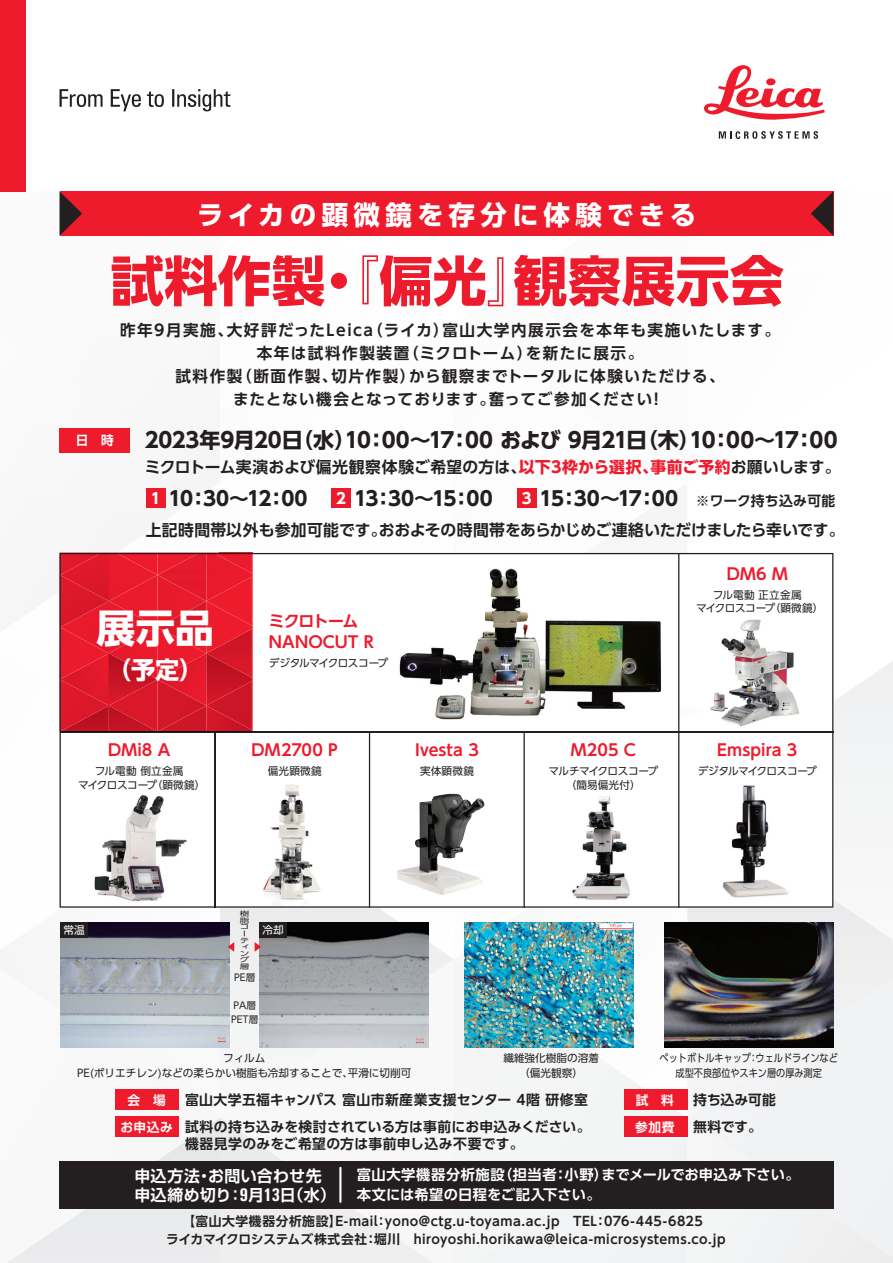
<style>
.page{position:relative;width:893px;height:1263px;background:#fff}
.page>*{position:absolute;margin:0;border:0;box-sizing:border-box;transform-origin:0 0}
.t1{font:700 53.85px "UD Shin Go Pro";letter-spacing:.005em;color:#ee1b2d}
.t2{font:700 39.3px "UD Shin Go Pro";color:#fff}
.t3{font:700 26.55px "UD Shin Go Pro";letter-spacing:.185em;color:#fff}
.t4{font:700 24.15px "UD Shin Go Pro";color:#fff}
.t5{font:700 21px "UD Shin Go Pro";letter-spacing:-.025em;color:#231f20}
.t6{font:700 19.8px "UD Shin Go Pro";letter-spacing:-.035em;color:#231f20}
.t7{font:700 15.9px/21.6px "UD Shin Go Pro De";letter-spacing:.005em;color:#ee1b2d}
.t8{font:700 15.9px/18.6px "Shin Go Pro De";letter-spacing:.025em;color:#fff}
.t9{font:700 15.75px "UD Shin Go Pro De";letter-spacing:.005em;color:#231f20}
.t10{font:700 15.6px/23.1px "UD Shin Go Pro De";letter-spacing:.09em;color:#231f20;text-align:center}
.t11{font:700 14.85px "UD Shin Go Pro";color:#fff}
.t12{font:700 14.25px/19.6px "UD Shin Go Pro De";letter-spacing:.015em;color:#fff}
.t13{font:700 13.8px/26.7px "UD Shin Go Pro De";letter-spacing:.015em;color:#231f20;text-align:right}
.t14{font:700 12.75px/17.2px "UD Shin Go Pro De";letter-spacing:.04em;color:#231f20;text-align:center}
.t15{font:700 12.75px "Shin Go Pro De";color:#fff}
.t16{font:10.65px/14.4px "UD Shin Go Pro";color:#231f20;text-align:center}
.t17{font:10.65px/14.4px "UD Shin Go Pro";color:#231f20;text-align:center;scale:.86 1}
.t18{font:10.65px "UD Shin Go Pro";letter-spacing:-.06em;color:#231f20}
.t19{font:10.65px/13.6px "UD Shin Go Pro";letter-spacing:-.03em;color:#231f20;text-align:center}
.t20{font:10.65px "UD Shin Go Pro";color:#fff}
.t21{font:9.6px/14.9px "UD Shin Go Pro";color:#231f20}
.t22{font:6.6px/6.6px "UD Shin Go Pro";color:#231f20;scale:1.45 1}
.s1{font-family:"UD Shin Go Pro";color:#ee1b2d}
.s2{font-size:14.85px;color:#fff}
.s3{font-family:"UD Shin Go Pro De";font-size:13.8px}
.s4{font-family:"Shin Go Pro De";font-size:12.75px;color:#fff}
.s5{font-family:"Univers";font-stretch:condensed;font-size:18.3px}
</style>
<div class="page">
<img style="left:5px;top:908px;width:682px;height:140px">
<img style="left:5px;top:968px;width:83px;height:295px">
<img style="left:87px;top:1047px;width:89px;height:114px">
<img style="left:176px;top:1118px;width:44px;height:30px">
<img style="left:5px;top:651px;width:57px;height:299px">
<img style="left:25px;top:428px;width:62px;height:204px">
<img style="left:360px;top:959px;width:187px;height:304px">
<img style="left:266px;top:1047px;width:94px;height:166px">
<img style="left:220px;top:1086px;width:47px;height:64px">
<img style="left:378px;top:908px;width:151px;height:51px">
<div style="left:474px;top:1118px;width:419px;height:145px;background:#f2f3f4"></div>
<img style="left:547px;top:1022px;width:94px;height:191px">
<img style="left:640px;top:1086px;width:47px;height:64px">
<div style="left:687px;top:1118px;width:206px;height:139px;background:#f1f2f3"></div>
<div style="left:833px;top:701px;width:60px;height:198px;background:#f4f5f5"></div>
<div style="left:687px;top:899px;width:206px;height:219px;background:#f1f2f3"></div>
<img style="left:60px;top:552px;width:193px;height:1px">
<svg style="left:60px;top:553px;width:773px;height:355px"></svg>
<hr style="left:369px;top:732px;width:1px;height:176px;background:#231f20">
<hr style="left:523px;top:732px;width:2px;height:176px;background:#231f20">
<hr style="left:678px;top:553px;width:1px;height:355px;background:#231f20">
<img style="left:464px;top:922px;width:169px;height:125px">
<img style="left:259px;top:922px;width:169px;height:125px">
<img style="left:60px;top:922px;width:169px;height:125px">
<img style="left:664px;top:922px;width:169px;height:125px">
<svg style="left:228px;top:942px;width:6px;height:10px"></svg>
<svg style="left:255px;top:942px;width:6px;height:10px"></svg>
<div style="left:60px;top:922px;width:28px;height:16px;background:#231f20"></div>
<div style="left:259px;top:922px;width:28px;height:16px;background:#231f20"></div>
<div style="left:60px;top:191px;width:773px;height:45px;background:#ee1b2d"></div>
<svg style="left:60px;top:192px;width:22px;height:44px"></svg>
<svg style="left:811px;top:192px;width:22px;height:44px"></svg>
<div style="left:146px;top:488px;width:20px;height:20px;background:#ee1b2d"></div>
<div style="left:331px;top:488px;width:20px;height:20px;background:#ee1b2d"></div>
<div style="left:517px;top:488px;width:19px;height:20px;background:#ee1b2d"></div>
<div style="left:60px;top:428px;width:70px;height:24px;background:#ee1b2d"></div>
<div style="left:59px;top:1161px;width:774px;height:48px;background:#231f20"></div>
<div style="left:115px;top:1089px;width:64px;height:21px;background:#ee1b2d"></div>
<div style="left:115px;top:1116px;width:64px;height:21px;background:#ee1b2d"></div>
<div style="left:624px;top:1089px;width:63px;height:21px;background:#ee1b2d"></div>
<div style="left:624px;top:1116px;width:63px;height:21px;background:#ee1b2d"></div>
<hr style="left:339px;top:1168px;width:2px;height:34px;background:#fff">
<div style="left:0;top:0;width:26px;height:191px;background:#ee1b2d"></div>
<svg style="left:60px;top:89px;width:170px;height:22px"></svg>
<svg style="left:704px;top:65px;width:121px;height:55px"></svg>
<svg style="left:719px;top:131px;width:99px;height:8px"></svg>
<h3 class="t3" style="left:197px;top:193px;width:501px">ライカの顕微鏡を存分に体験できる</h3>
<h1 class="t1" style="left:110px;top:237px;width:675px">試料作製・『偏光』観察展示会</h1>
<p class="t10" style="left:120px;top:318px;width:661px">昨年9月実施、大好評だったLeica（ライカ）富山大学内展示会を本年も実施いたします。本年は試料作製装置（ミクロトーム）を新たに展示。<br>試料作製（断面作製、切片作製）から観察までトータルに体験いただける、<br>またとない機会となっております。奮ってご参加ください！</p>
<h3 class="t5" style="left:145px;top:423px;width:694px">2023年9月20日（水）10：00～17：00 および 9月21日（木）10：00～17：00</h3>
<p class="t9" style="left:145px;top:454px;width:697px">ミクロトーム実演および偏光観察体験ご希望の方は、<span class="s1">以下3枠から選択、事前ご予約</span>お願いします。</p>
<p class="t6" style="left:151px;top:482px;width:158px"><span class="s2">1</span> 10：30～12：00</p>
<p class="t6" style="left:336px;top:482px;width:158px"><span class="s2">2</span> 13：30～15：00</p>
<p class="t6" style="left:540px;top:482px;width:297px">15：30～17：00 <span class="s3">※ワーク持ち込み可能</span></p>
<p class="t9" style="left:146px;top:517px;width:701px">上記時間帯以外も参加可能です。おおよその時間帯をあらかじめご連絡いただけましたら幸いです。</p>
<p class="t15" style="left:76px;top:430px;width:40px">日　時</p>
<p class="t11" style="left:522px;top:486px;width:11px">3</p>
<h2 class="t2" style="left:96px;top:596px;width:120px">展示品</h2>
<h3 class="t4" style="left:107px;top:650px;width:98px">（予定）</h3>
<p class="t7" style="left:108px;top:739px;width:64px">DMi8 A</p>
<p class="t16" style="left:78px;top:764px;width:129px;line-height:13.6px">フル電動 倒立金属<br>マイクロスコープ（顕微鏡）</p>
<p class="t7" style="left:269px;top:609px;width:106px">ミクロトーム<br>NANOCUT R</p>
<p class="t18" style="left:269px;top:655px;width:121px">デジタルマイクロスコープ</p>
<p class="t7" style="left:252px;top:739px;width:88px">DM2700 P</p>
<p class="t16" style="left:268px;top:763px;width:56px">偏光顕微鏡</p>
<p class="t7" style="left:415px;top:739px;width:65px">Ivesta 3</p>
<p class="t16" style="left:420px;top:763px;width:55px">実体顕微鏡</p>
<p class="t7" style="left:727px;top:563px;width:62px">DM6 M</p>
<p class="t16" style="left:696px;top:587px;width:129px;line-height:13.6px">フル電動 正立金属<br>マイクロスコープ（顕微鏡）</p>
<p class="t7" style="left:571px;top:739px;width:66px">M205 C</p>
<p class="t19" style="left:549px;top:764px;width:111px">マルチマイクロスコープ（簡易偏光付）</p>
<p class="t7" style="left:717px;top:739px;width:82px">Emspira 3</p>
<p class="t18" style="left:698px;top:762px;width:121px">デジタルマイクロスコープ</p>
<p class="t22" style="left:240px;top:910px;width:8px">樹脂コーティング層</p>
<p class="t20" style="left:64px;top:922px;width:23px">常温</p>
<p class="t20" style="left:262px;top:922px;width:23px">冷却</p>
<p class="t21" style="left:234px;top:970px;width:23px">PE層</p>
<p class="t21" style="left:231px;top:997px;width:29px">PA層<br>PET層</p>
<p class="t16" style="left:77px;top:1051px;width:336px">フィルム<br>PE(ポリエチレン)などの柔らかい樹脂も冷却することで、平滑に切削可</p>
<p class="t16" style="left:503px;top:1051px;width:97px">繊維強化樹脂の溶着（偏光観察）</p>
<p class="t17" style="left:660px;top:1051px;width:209px">ペットボトルキャップ：ウェルドラインなど成型不良部位やスキン層の厚み測定</p>
<p class="t13" style="left:121px;top:1086px;width:472px">富山大学五福キャンパス 富山市新産業支援センター 4階 研修室<br><span class="s4">お申込み</span> 試料の持ち込みを検討されている方は事前にお申込みください。</p>
<p class="t13" style="left:185px;top:1130px;width:340px">機器見学のみをご希望の方は事前申し込み不要です。</p>
<p class="t15" style="left:128px;top:1089px;width:40px">会　場</p>
<p class="t15" style="left:636px;top:1089px;width:40px">試　料</p>
<p class="t13" style="left:693px;top:1086px;width:84px">持ち込み可能</p>
<p class="t15" style="left:635px;top:1116px;width:41px">参加費</p>
<p class="t13" style="left:693px;top:1113px;width:70px">無料です。</p>
<p class="t8" style="left:134px;top:1165px;width:203px">申込方法・お問い合わせ先申込締め切り：<span class="s5">9</span>月<span class="s5">13</span>日（水）</p>
<p class="t12" style="left:357px;top:1165px;width:444px">富山大学機器分析施設（担当者：小野）までメールでお申込み下さい。本文には希望の日程をご記入下さい。</p>
<p class="t14" style="left:166px;top:1212px;width:561px">【富山大学機器分析施設】E-mail：yono@ctg.u-toyama.ac.jp　TEL：076-445-6825<br>ライカマイクロシステムズ株式会社：堀川　hiroyoshi.horikawa@leica-microsystems.co.jp</p>
</div>
